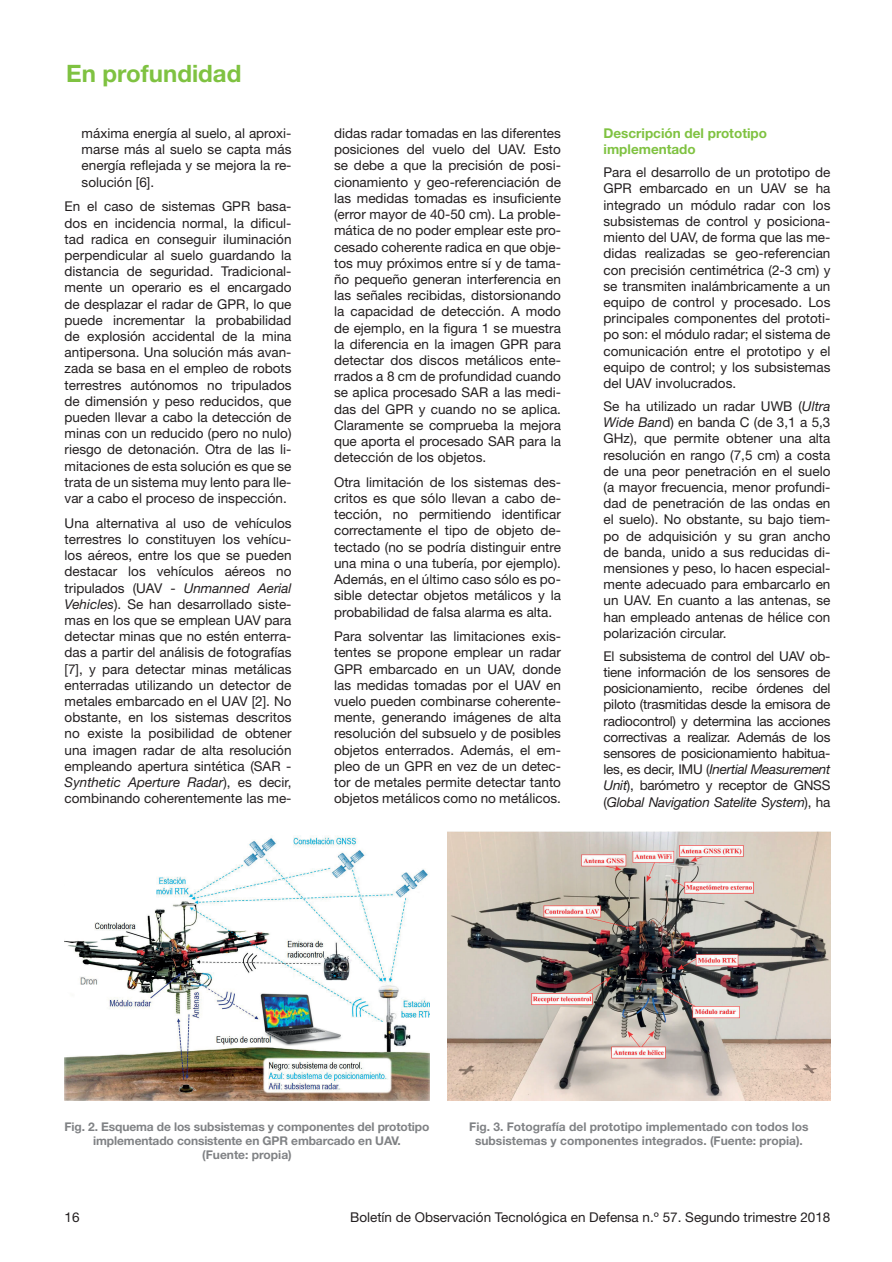
<style>
.page{position:relative;width:892px;height:1262px;background:#fff}
.page>*{position:absolute;margin:0;border:0;box-sizing:border-box;transform-origin:0 0}
.t1{font:700 24px "Helvetica Neue LT Std";color:#7fc241}
.t2{font:13.5px/16.2px "Helvetica Neue LT Std";color:#231f20;text-align:justify}
.t3{font:700 13.5px/16.2px "Helvetica Neue LT Std";color:#7fc241}
.t4{font:700 12px/14.4px "Helvetica Neue LT Std";color:#808285;text-align:center}
.s1{font-style:italic}
</style>
<div class="page">
<img style="left:65px;top:835px;width:364px;height:265px">
<img style="left:447px;top:831px;width:383px;height:269px">
<h1 class="t1" style="left:66px;top:58px;width:177px">En profundidad</h1>
<p class="t2" style="left:82px;top:125px;width:211px">máxima energía al suelo, al aproxi&shy;marse más al suelo se capta más energía reflejada y se mejora la re&shy;solución [6].</p>
<p class="t2" style="left:65px;top:198px;width:228px">En el caso de sistemas GPR basa&shy;dos en incidencia normal, la dificul&shy;tad radica en conseguir iluminación perpendicular al suelo guardando la distancia de seguridad. Tradicional&shy;mente un operario es el encargado de desplazar el radar de GPR, lo que puede incrementar la probabilidad de explosión accidental de la mina antipersona. Una solución más avan&shy;zada se basa en el empleo de robots terrestres autónomos no tripulados de dimensión y peso reducidos, que pueden llevar a cabo la detección de minas con un reducido (pero no nulo) riesgo de detonación. Otra de las li&shy;mitaciones de esta solución es que se trata de un sistema muy lento para lle&shy;var a cabo el proceso de inspección.</p>
<p class="t2" style="left:65px;top:515px;width:228px">Una alternativa al uso de vehículos terrestres lo constituyen los vehícu&shy;los aéreos, entre los que se pueden destacar los vehículos aéreos no tripulados (UAV - <span class="s1">Unmanned Aerial Vehicles</span>). Se han desarrollado siste&shy;mas en los que se emplean UAV para detectar minas que no estén enterra&shy;das a partir del análisis de fotografías [7], y para detectar minas metálicas enterradas utilizando un detector de metales embarcado en el UAV [2]. No obstante, en los sistemas descritos no existe la posibilidad de obtener una imagen radar de alta resolución empleando apertura sintética (SAR - <span class="s1">Synthetic Aperture Radar</span>), es decir, combinando coherentemente las me-</p>
<p class="t2" style="left:334px;top:125px;width:228px">didas radar tomadas en las diferentes posiciones del vuelo del UAV. Esto se debe a que la precisión de posi&shy;cionamiento y geo-referenciación de las medidas tomadas es insuficiente (error mayor de 40-50 cm). La proble&shy;mática de no poder emplear este pro&shy;cesado coherente radica en que obje&shy;tos muy próximos entre sí y de tama&shy;ño pequeño generan interferencia en las señales recibidas, distorsionando la capacidad de detección. A modo de ejemplo, en la figura 1 se muestra la diferencia en la imagen GPR para detectar dos discos metálicos ente&shy;rrados a 8 cm de profundidad cuando se aplica procesado SAR a las medi&shy;das del GPR y cuando no se aplica.<br>Claramente se comprueba la mejora que aporta el procesado SAR para la detección de los objetos.</p>
<p class="t2" style="left:334px;top:474px;width:228px">Otra limitación de los sistemas des&shy;critos es que sólo llevan a cabo de&shy;tección, no permitiendo identificar correctamente el tipo de objeto de&shy;tectado (no se podría distinguir entre una mina o una tubería, por ejemplo).<br>Además, en el último caso sólo es po&shy;sible detectar objetos metálicos y la probabilidad de falsa alarma es alta.</p>
<p class="t2" style="left:334px;top:628px;width:228px">Para solventar las limitaciones exis&shy;tentes se propone emplear un radar GPR embarcado en un UAV, donde las medidas tomadas por el UAV en vuelo pueden combinarse coherente&shy;mente, generando imágenes de alta resolución del subsuelo y de posibles objetos enterrados. Además, el em&shy;pleo de un GPR en vez de un detec&shy;tor de metales permite detectar tanto objetos metálicos como no metálicos.</p>
<p class="t3" style="left:603px;top:125px;width:165px">Descripción del prototipo implementado</p>
<p class="t2" style="left:603px;top:164px;width:228px">Para el desarrollo de un prototipo de GPR embarcado en un UAV se ha integrado un módulo radar con los subsistemas de control y posiciona&shy;miento del UAV, de forma que las me&shy;didas realizadas se geo-referencian con precisión centimétrica (2-3 cm) y se transmiten inalámbricamente a un equipo de control y procesado. Los principales componentes del prototi&shy;po son: el módulo radar; el sistema de comunicación entre el prototipo y el equipo de control; y los subsistemas del UAV involucrados.</p>
<p class="t2" style="left:603px;top:398px;width:228px">Se ha utilizado un radar UWB (<span class="s1">Ultra Wide Ban</span>d) en banda C (de 3,1 a 5,3<br>GHz), que permite obtener una alta resolución en rango (7,5 cm) a costa de una peor penetración en el suelo (a mayor frecuencia, menor profundi&shy;dad de penetración de las ondas en el suelo). No obstante, su bajo tiem&shy;po de adquisición y su gran ancho de banda, unido a sus reducidas di&shy;mensiones y peso, lo hacen especial&shy;mente adecuado para embarcarlo en un UAV. En cuanto a las antenas, se han empleado antenas de hélice con polarización circular.</p>
<p class="t2" style="left:603px;top:648px;width:228px">El subsistema de control del UAV ob&shy;tiene información de los sensores de posicionamiento, recibe órdenes del piloto (trasmitidas desde la emisora de radiocontrol) y determina las acciones correctivas a realizar. Además de los sensores de posicionamiento habitua&shy;les, es decir, IMU (<span class="s1">Inertial Measurement Unit</span>), barómetro y receptor de GNSS (<span class="s1">Global Navigation Satelite System</span>), ha</p>
<p class="t4" style="left:65px;top:1118px;width:366px">Fig. 2. Esquema de los subsistemas y componentes del prototipo implementado consistente en GPR embarcado en UAV.<br>(Fuente: propia)</p>
<p class="t4" style="left:469px;top:1118px;width:341px">Fig. 3. Fotografía del prototipo implementado con todos los subsistemas y componentes integrados. (Fuente: propia).</p>
<p class="t2" style="left:65px;top:1208px;width:17px">16</p>
<p class="t2" style="left:350px;top:1208px;width:482px">Boletín de Observación Tecnológica en Defensa n.º 57. Segundo trimestre 2018</p>
</div>
